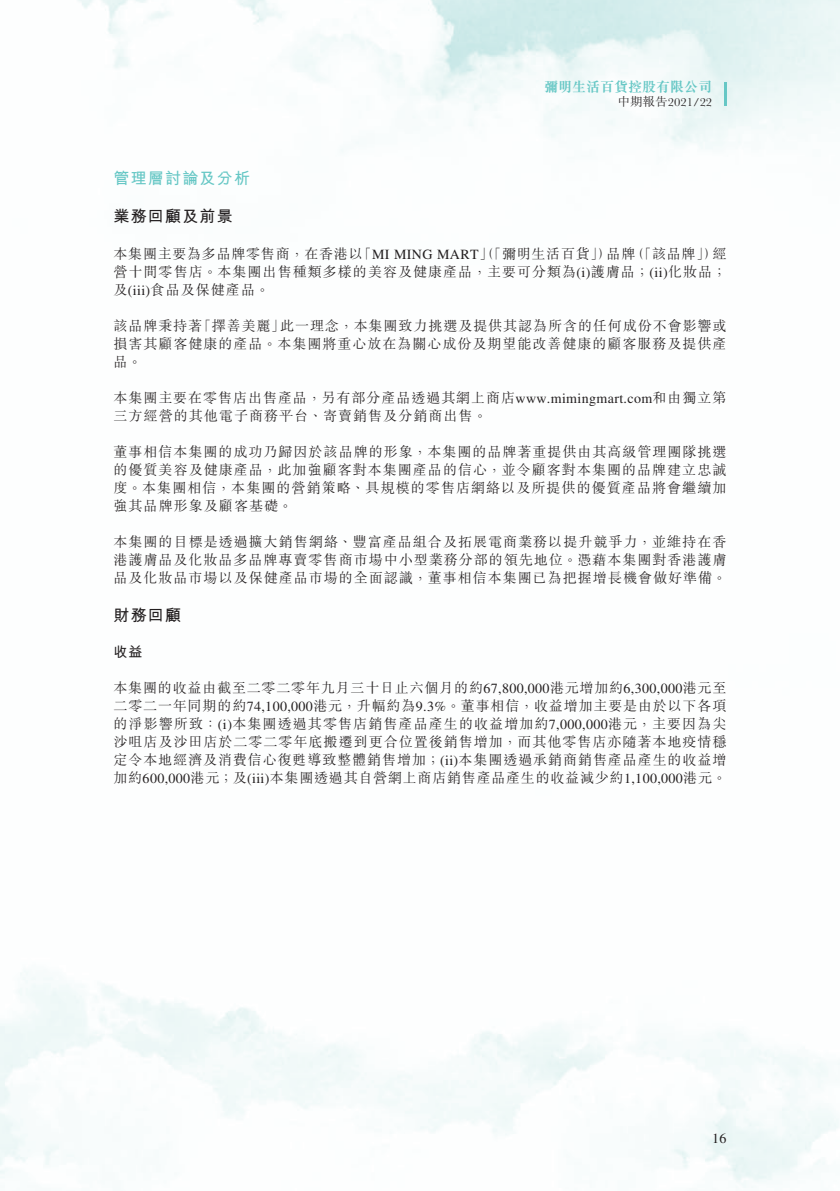
<style>
.page{position:relative;width:840px;height:1191px;background:#fff}
.page>*{position:absolute;margin:0;border:0;box-sizing:border-box;transform-origin:0 0}
.t1{font:700 16px "M Hei HK";letter-spacing:.075em;color:#231f20}
.t2{font:700 16px "M Hei HK";letter-spacing:.075em;color:#66c7c5}
.t3{font:300 14px/18px "M Sung HK";letter-spacing:.07em;color:#231f20}
.t4{font:700 14px "M Sung HK";color:#66c7c5}
.t5{font:14px "Times LT Std";color:#231f20}
.t6{font:700 14px "M Hei HK";color:#231f20}
.t7{font:300 12px "M Sung HK";color:#231f20;scale:1.05 1}
.s1{font-family:"Times LT Std";font-weight:400}
</style>
<div class="page">
<img style="left:0;top:0;width:839px;height:1188px">
<hr style="left:723px;top:83px;width:3px;height:23px;background:#66c7c5">
<p class="t2" style="left:113px;top:167px;width:138px">管理層討論及分析</p>
<p class="t1" style="left:113px;top:205px;width:121px">業務回顧及前景</p>
<p class="t4" style="left:543px;top:77px;width:169px">彌明生活百貨控股有限公司</p>
<p class="t7" style="left:617px;top:93px;width:92px">中期報告2021/22</p>
<p class="t3" style="left:113px;top:244px;width:614px">本集團主要為多品牌零售商，在香港以<br>營十間零售店。本集團出售種類多樣的美容及健康產品，主要可分類為 <span class="s1">)i(</span> 護膚品；<span class="s1">(ii)</span>化妝品;及<span class="s1">(iii)</span>食品及保健產品。</p>
<p class="t3" style="left:280px;top:316px;width:448px">此一理念，本集團致力挑選及提供其認為所含的任何成份不會影響或</p>
<p class="t3" style="left:357px;top:244px;width:255px">「<span class="s1">MI MING MART</span>」（「彌明生活百貨」）</p>
<p class="t3" style="left:630px;top:244px;width:88px">（「該品牌」）</p>
<p class="t3" style="left:606px;top:244px;width:30px">品牌</p>
<p class="t3" style="left:712px;top:244px;width:15px">經</p>
<p class="t3" style="left:197px;top:316px;width:89px">「擇善美麗」</p>
<p class="t3" style="left:113px;top:316px;width:614px">該品牌秉持著<br>損害其顧客健康的產品。本集團將重心放在為關心成份及期望能改善健康的顧客服務及提供產品。</p>
<p class="t3" style="left:113px;top:388px;width:614px">本集團主要在零售店出售產品，另有部分產品透過其網上商店<span class="s1">www.mimingmart.com</span>和由獨立第三方經營的其他電子商務平台、寄賣銷售及分銷商出售。</p>
<p class="t3" style="left:113px;top:442px;width:614px;text-align:justify">董事相信本集團的成功乃歸因於該品牌的形象，本集團的品牌著重提供由其高級管理團隊挑選的優質美容及健康產品，此加強顧客對本集團產品的信心，並令顧客對本集團的品牌建立忠誠度。本集團相信，本集團的營銷策略、具規模的零售店網絡以及所提供的優質產品將會繼續加強其品牌形象及顧客基礎。</p>
<p class="t3" style="left:113px;top:532px;width:614px;text-align:justify">本集團的目標是透過擴大銷售網絡、豐富產品組合及拓展電商業務以提升競爭力，並維持在香港護膚品及化妝品多品牌專賣零售商市場中小型業務分部的領先地位。憑藉本集團對香港護膚品及化妝品市場以及保健產品市場的全面認識，董事相信本集團已為把握增長機會做好準備。</p>
<p class="t1" style="left:113px;top:603px;width:69px">財務回顧</p>
<p class="t6" style="left:113px;top:641px;width:31px">收益</p>
<p class="t3" style="left:113px;top:678px;width:614px;text-align:justify">本集團的收益由截至二零二零年九月三十日止六個月的約<span class="s1">67,800,000</span>港元增加約<span class="s1">6,300,000</span>港元至二零二一年同期的約<span class="s1">74,100,000</span>港元，升幅約為<span class="s1">9.3%</span>。董事相信，收益增加主要是由於以下各項的淨影響所致： <span class="s1">)i(</span> 本集團透過其零售店銷售產品產生的收益增加約<span class="s1">7,000,000</span>港元，主要因為尖沙咀店及沙田店於二零二零年底搬遷到更合位置後銷售增加，而其他零售店亦隨著本地疫情穩定令本地經濟及消費信心復甦導致整體銷售增加；<span class="s1">(ii)</span>本集團透過承銷商銷售產品產生的收益增加約<span class="s1">600,000</span>港元；及<span class="s1">(iii)</span>本集團透過其自營網上商店銷售產品產生的收益減少約<span class="s1">1,100,000</span>港元。</p>
<p class="t5" style="left:711px;top:1130px;width:16px">16</p>
</div>
